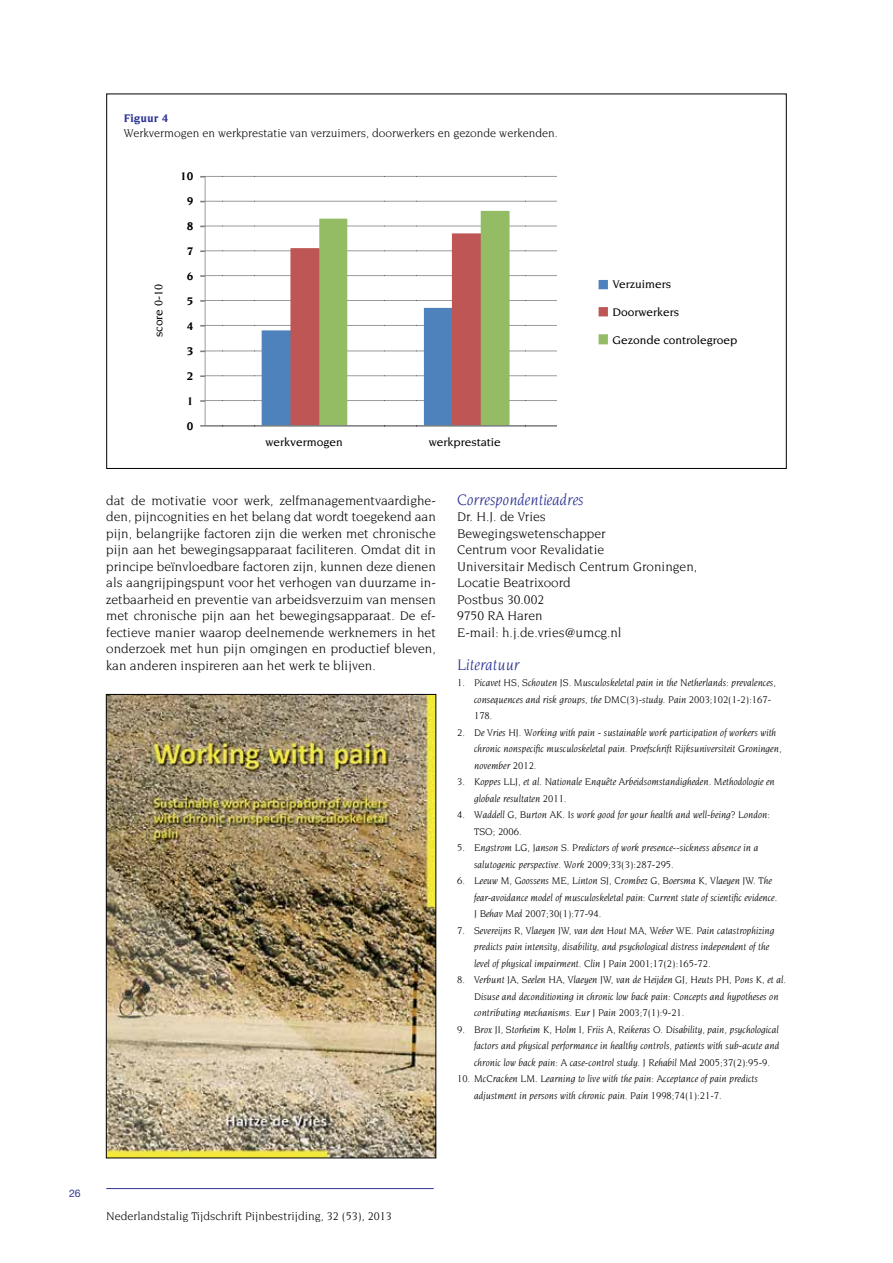
<style>
.page{position:relative;width:893px;height:1263px;background:#fff}
.page>*{position:absolute;margin:0;border:0;box-sizing:border-box;transform-origin:0 0}
.t1{font:italic 16.5px "Novarese";color:#2d3494}
.t2{font:13.5px/16.5px "Novarese";color:#000;text-align:justify}
.t3{font:12px "Novarese";color:#000}
.t4{font:500 12px "Novarese";color:#000}
.t5{font:700 12px/24.9px "Novarese";color:#000;text-align:center}
.t6{font:700 12px "Novarese";color:#2d3494}
.t7{font:italic 10.5px/16.5px "Novarese";color:#000}
.t8{font:10.5px "Helvetica Neue";color:#2d3494}
</style>
<div class="page">
<hr style="left:106px;top:1188px;width:328px;height:1px;background:#2d3494">
<img style="left:108px;top:696px;width:326px;height:460px">
<div style="left:106px;top:694px;width:330px;height:464px;border:1px solid #000"></div>
<img style="left:200px;top:175px;width:356px;height:252px">
<img style="left:598px;top:280px;width:10px;height:65px">
<p class="t6" style="left:124px;top:111px;width:46px">Figuur 4</p>
<p class="t3" style="left:124px;top:127px;width:435px">Werkvermogen en werkprestatie van verzuimers, doorwerkers en gezonde werkenden.</p>
<p class="t4" style="left:152px;top:337px;width:54px;rotate:-90deg">score 0-10</p>
<p class="t5" style="left:180px;top:164px;width:15px">10<br>9<br>8<br>7<br>6<br>5<br>4<br>3<br>2<br>1<br>0</p>
<p class="t4" style="left:265px;top:435px;width:79px">werkvermogen</p>
<p class="t4" style="left:429px;top:435px;width:73px">werkprestatie</p>
<p class="t4" style="left:612px;top:278px;width:60px">Verzuimers</p>
<p class="t4" style="left:612px;top:305px;width:68px">Doorwerkers</p>
<p class="t4" style="left:612px;top:333px;width:127px">Gezonde controlegroep</p>
<p class="t2" style="left:106px;top:492px;width:331px">dat de motivatie voor werk, zelfmanagementvaardighe&shy;den, pijncognities en het belang dat wordt toegekend aan pijn, belangrijke factoren zijn die werken met chronische pijn aan het bewegingsapparaat faciliteren. Omdat dit in principe beïnvloedbare factoren zijn, kunnen deze dienen als aangrijpingspunt voor het verhogen van duurzame in&shy;zetbaarheid en preventie van arbeidsverzuim van mensen met chronische pijn aan het bewegingsapparaat. De ef&shy;fectieve manier waarop deelnemende werknemers in het onderzoek met hun pijn omgingen en productief bleven, kan anderen inspireren aan het werk te blijven.</p>
<h1 class="t1" style="left:457px;top:490px;width:128px">Correspondentieadres</h1>
<p class="t2" style="left:457px;top:508px;width:242px;text-align:left">Dr. H.J. de Vries<br>Bewegingswetenschapper<br>Centrum voor Revalidatie<br>Universitair Medisch Centrum Groningen,<br>Locatie Beatrixoord<br>Postbus 30.002<br>9750 RA Haren<br>E-mail: h.j.de.vries@umcg.nl</p>
<h1 class="t1" style="left:457px;top:655px;width:64px">Literatuur</h1>
<p class="t7" style="left:474px;top:674px;width:303px;text-indent:-17px">1. Picavet HS, Schouten JS. Musculoskeletal pain in the Netherlands: prevalences, consequences and risk groups, the DMC(3)-study. Pain 2003;102(1-2):167-<br>178.</p>
<p class="t7" style="left:474px;top:724px;width:309px;text-indent:-17px">2. De Vries HJ. Working with pain - sustainable work participation of workers with chronic nonspecific musculoskeletal pain. Proefschrift Rijksuniversiteit Groningen, november 2012.</p>
<p class="t7" style="left:474px;top:773px;width:302px;text-indent:-17px">3. Koppes LLJ, et al. Nationale Enquête Arbeidsomstandigheden. Methodologie en globale resultaten 2011.</p>
<p class="t7" style="left:474px;top:806px;width:297px;text-indent:-17px">4. Waddell G, Burton AK. Is work good for your health and well-being? London:<br>TSO; 2006.</p>
<p class="t7" style="left:474px;top:839px;width:286px;text-indent:-17px">5. Engstrom LG, Janson S. Predictors of work presence--sickness absence in a salutogenic perspective. Work 2009;33(3):287-295.</p>
<p class="t7" style="left:474px;top:872px;width:305px;text-indent:-17px">6. Leeuw M, Goossens ME, Linton SJ, Crombez G, Boersma K, Vlaeyen JW. The fear-avoidance model of musculoskeletal pain: Current state of scientific evidence.<br>J Behav Med 2007;30(1):77-94.</p>
<p class="t7" style="left:474px;top:922px;width:302px;text-indent:-17px">7. Severeijns R, Vlaeyen JW, van den Hout MA, Weber WE. Pain catastrophizing predicts pain intensity, disability, and psychological distress independent of the level of physical impairment. Clin J Pain 2001;17(2):165-72.</p>
<p class="t7" style="left:474px;top:971px;width:313px;text-indent:-17px">8. Verbunt JA, Seelen HA, Vlaeyen JW, van de Heijden GJ, Heuts PH, Pons K, et al.<br>Disuse and deconditioning in chronic low back pain: Concepts and hypotheses on contributing mechanisms. Eur J Pain 2003;7(1):9-21.</p>
<p class="t7" style="left:474px;top:1021px;width:307px;text-align:justify;text-indent:-17px">9. Brox JI, Storheim K, Holm I, Friis A, Reikeras O. Disability, pain, psychological factors and physical performance in healthy controls, patients with sub-acute and chronic low back pain: A case-control study. J Rehabil Med 2005;37(2):95-9.</p>
<p class="t7" style="left:474px;top:1070px;width:285px;text-indent:-17px">10. McCracken LM. Learning to live with the pain: Acceptance of pain predicts adjustment in persons with chronic pain. Pain 1998;74(1):21-7.</p>
<p class="t8" style="left:69px;top:1187px;width:13px">26</p>
<p class="t3" style="left:106px;top:1209px;width:287px">Nederlandstalig Tijdschrift Pijnbestrijding, 32 (53), 2013</p>
</div>
